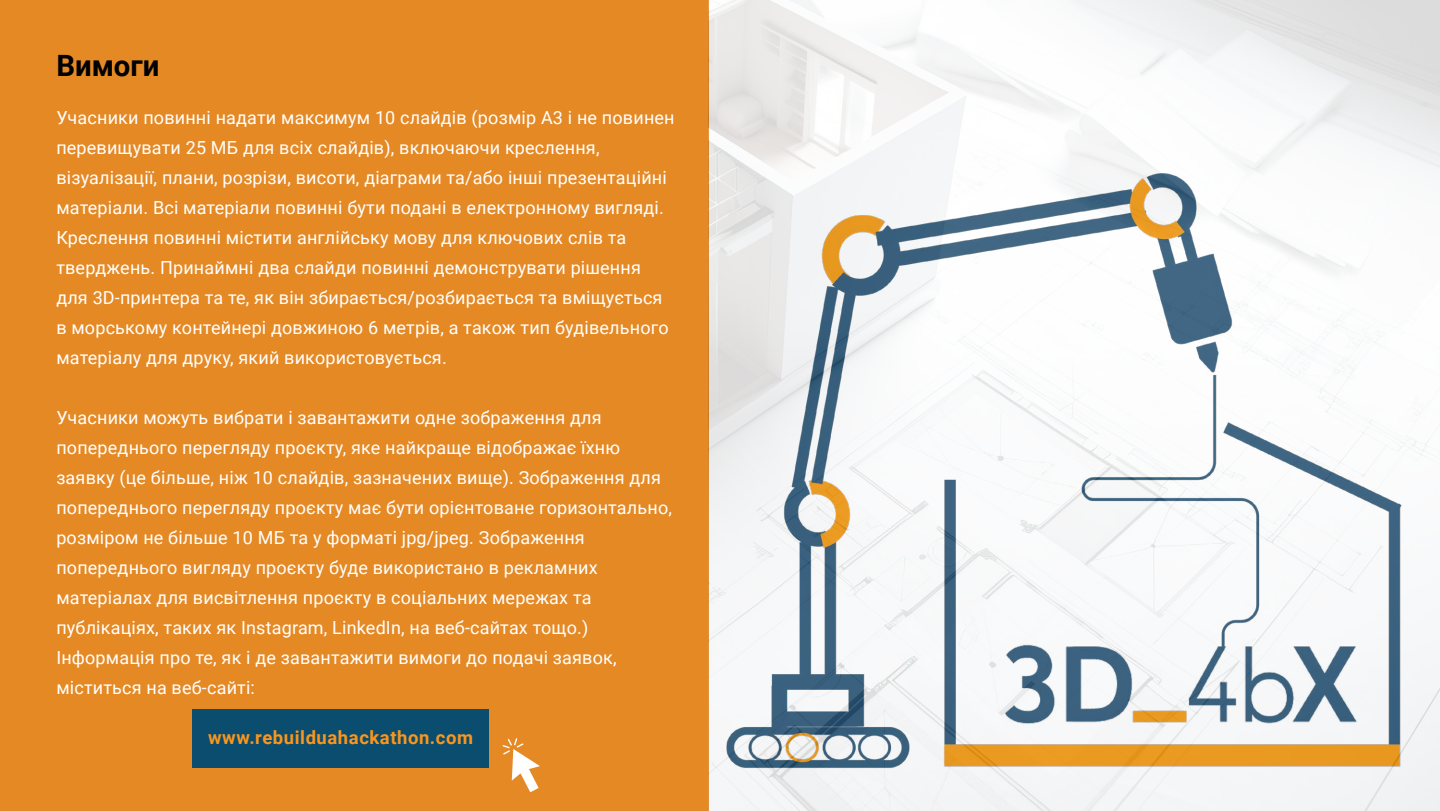
<style>
.page{position:relative;width:1440px;height:811px;background:#fff}
.page>*{position:absolute;margin:0;border:0;box-sizing:border-box;transform-origin:0 0}
.t1{font:700 29.4px "Roboto";color:#000}
.t2{font:700 18.4px "Roboto";letter-spacing:.03em;color:#fa961e}
.t3{font:18px/30px "Roboto";letter-spacing:.01em;color:#fff}
</style>
<div class="page">
<div style="left:0;top:0;width:709px;height:811px;background:#e58925"></div>
<div style="left:192px;top:709px;width:297px;height:58px;background:#0a4d6e"></div>
<svg style="left:503px;top:738px;width:37px;height:54px"></svg>
<img style="left:709px;top:0;width:731px;height:811px">
<h1 class="t1" style="left:56px;top:45px;width:105px">Вимоги</h1>
<p class="t3" style="left:56px;top:101px;width:620px">Учасники повинні надати максимум 10 слайдів (розмір А3 і не повинен перевищувати 25 МБ для всіх слайдів), включаючи креслення, візуалізації, плани, розрізи, висоти, діаграми та/або інші презентаційні матеріали. Всі матеріали повинні бути подані в електронному вигляді.<br>Креслення повинні містити англійську мову для ключових слів та тверджень. Принаймні два слайди повинні демонструвати рішення для 3D-принтера та те, як він збирається/розбирається та вміщується в морському контейнері довжиною 6 метрів, а також тип будівельного матеріалу для друку, який використовується.</p>
<p class="t3" style="left:56px;top:401px;width:617px">Учасники можуть вибрати і завантажити одне зображення для попереднього перегляду проєкту, яке найкраще відображає їхню заявку (це більше, ніж 10 слайдів, зазначених вище). Зображення для попереднього перегляду проєкту має бути орієнтоване горизонтально, розміром не більше 10 МБ та у форматі jpg/jpeg. Зображення попереднього вигляду проєкту буде використано в рекламних матеріалах для висвітлення проєкту в соціальних мережах та публікаціях, таких як Instagram, LinkedIn, на веб-сайтах тощо.)<br>Інформація про те, як і де завантажити вимоги до подачі заявок, міститься на веб-сайті:</p>
<p class="t2" style="left:208px;top:725px;width:266px">www.rebuilduahackathon.com</p>
</div>
